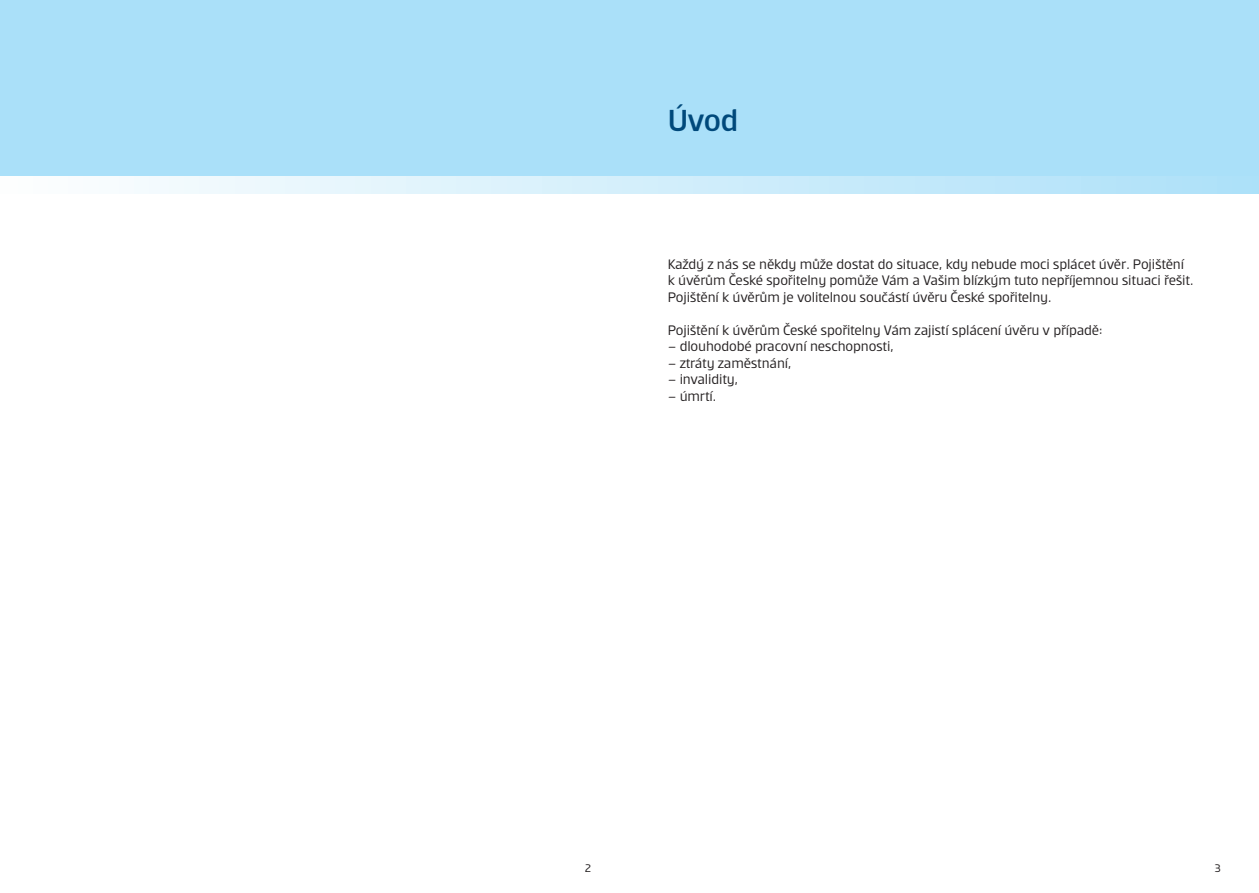
<style>
.page{position:relative;width:1259px;height:893px;background:#fff}
.page>*{position:absolute;margin:0;border:0;box-sizing:border-box;transform-origin:0 0}
.t1{font:500 33px "Erste";color:#00497b}
.t2{font:15px/16.5px "Erste";letter-spacing:-.01em;color:#231f20}
.t3{font:12px "Erste";color:#231f20}
</style>
<div class="page">
<div style="left:629px;top:0;width:630px;height:193px;background:#aae0f9"></div>
<div style="left:629px;top:176px;width:630px;height:17px;background:linear-gradient(to right,#d5effb,#ade0f9)"></div>
<div style="left:0;top:0;width:629px;height:193px;background:#aae0f9"></div>
<div style="left:0;top:176px;width:629px;height:17px;background:linear-gradient(to right,#fefefe,#d4effb)"></div>
<h1 class="t1" style="left:668px;top:100px;width:72px">Úvod</h1>
<p class="t2" style="left:668px;top:255px;width:527px">Každý z nás se někdy může dostat do situace, kdy nebude moci splácet úvěr. Pojištění k úvěrům České spořitelny pomůže Vám a Vašim blízkým tuto nepříjemnou situaci řešit.<br>Pojištění k úvěrům je volitelnou součástí úvěru České spořitelny.</p>
<p class="t2" style="left:668px;top:321px;width:436px">Pojištění k úvěrům České spořitelny Vám zajistí splácení úvěru v případě:</p>
<p class="t2" style="left:668px;top:338px;width:227px">– dlouhodobé pracovní neschopnosti,</p>
<p class="t2" style="left:668px;top:354px;width:125px">– ztráty zaměstnání,</p>
<p class="t2" style="left:668px;top:371px;width:72px">– invalidity,</p>
<p class="t2" style="left:668px;top:387px;width:50px">– úmrtí.</p>
<p class="t3" style="left:585px;top:861px;width:7px">2</p>
<p class="t3" style="left:1214px;top:861px;width:7px">3</p>
</div>
